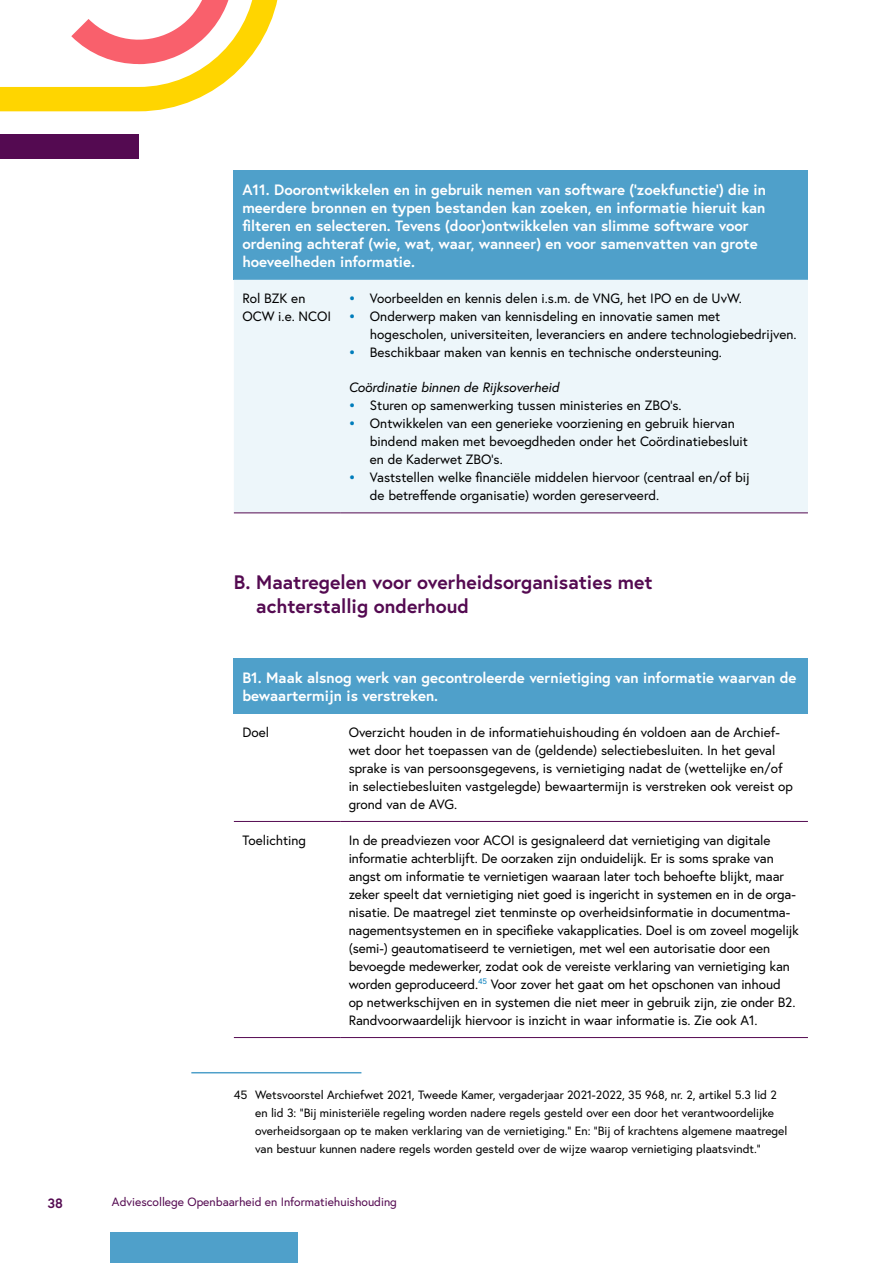
<style>
.page{position:relative;width:893px;height:1263px;background:#fff}
.page>*{position:absolute;margin:0;border:0;box-sizing:border-box;transform-origin:0 0}
.H3_-_Paragraaf_niet_genummerd{font:700 19.5px/23.4px "Europa";color:#540a51}
.P_-_Tabel_KOP{font:700 15px/18px "Europa";color:#fff}
.P_-_Tabel_plat{font:13.5px/18px "Europa";letter-spacing:-.005em;color:#000}
.P_-_Tabel_plat-2{font:italic 13.5px "Europa";color:#000}
.t1{font:700 13.5px "Europa";color:#540a51}
.P_-_Voetnoot{font:12px/18px "Europa";color:#000}
.t2{font:12px "Europa";color:#540a51}
.s1{font-weight:700;color:#007dbb}
</style>
<div class="page">
<div style="left:0;top:134px;width:139px;height:25px;background:#540a51"></div>
<svg style="left:0;top:0;width:278px;height:111px"></svg>
<div style="left:111px;top:1233px;width:187px;height:30px;background:#4fa0ca"></div>
<div style="left:234px;top:171px;width:574px;height:109px;background:#4fa0ca"></div>
<div style="left:234px;top:280px;width:574px;height:232px;background:#edf6fa"></div>
<hr style="left:234px;top:512px;width:106px;height:1px;background:#540a51">
<hr style="left:340px;top:512px;width:468px;height:1px;background:#540a51">
<div style="left:234px;top:658px;width:574px;height:55px;background:#4fa0ca"></div>
<hr style="left:234px;top:821px;width:106px;height:1px;background:#540a51">
<hr style="left:340px;top:821px;width:468px;height:1px;background:#540a51">
<hr style="left:234px;top:1037px;width:106px;height:1px;background:#540a51">
<hr style="left:340px;top:1037px;width:468px;height:1px;background:#540a51">
<hr style="left:191px;top:1072px;width:170px;height:1px;background:#4fa0ca">
<p class="P_-_Tabel_KOP" style="left:242px;top:180px;width:525px">A11. Doorontwikkelen en in gebruik nemen van software (‘zoekfunctie’) die in meerdere bronnen en typen bestanden kan zoeken, en informatie hieruit kan filteren en selecteren. Tevens (door)ontwikkelen van slimme software voor ordening achteraf (wie, wat, waar, wanneer) en voor samenvatten van grote hoeveelheden informatie.</p>
<p class="P_-_Tabel_plat" style="left:242px;top:289px;width:90px">Rol BZK en<br>OCW i.e. NCOI</p>
<p class="P_-_Tabel_plat" style="left:349px;top:289px;width:395px"><span class="s1">•</span> Voorbeelden en kennis delen i.s.m. de VNG, het IPO en de UvW.</p>
<p class="P_-_Tabel_plat" style="left:370px;top:307px;width:428px;text-indent:-21px"><span class="s1">•</span> Onderwerp maken van kennisdeling en innovatie samen met hogescholen, universiteiten, leveranciers en andere technologiebedrijven.</p>
<p class="P_-_Tabel_plat" style="left:349px;top:343px;width:375px"><span class="s1">•</span> Beschikbaar maken van kennis en technische ondersteuning.</p>
<p class="P_-_Tabel_plat-2" style="left:349px;top:379px;width:212px">Coördinatie binnen de Rijksoverheid</p>
<p class="P_-_Tabel_plat" style="left:349px;top:396px;width:334px"><span class="s1">•</span> Sturen op samenwerking tussen ministeries en ZBO’s.</p>
<p class="P_-_Tabel_plat" style="left:370px;top:414px;width:379px;text-indent:-21px"><span class="s1">•</span> Ontwikkelen van een generieke voorziening en gebruik hiervan bindend maken met bevoegdheden onder het Coördinatiebesluit en de Kaderwet ZBO’s.</p>
<p class="P_-_Tabel_plat" style="left:370px;top:468px;width:381px;text-indent:-21px"><span class="s1">•</span> Vaststellen welke financiële middelen hiervoor (centraal en/of bij de betreffende organisatie) worden gereserveerd.</p>
<h3 class="H3_-_Paragraaf_niet_genummerd" style="left:256px;top:570px;width:398px;text-indent:-22px">B. Maatregelen voor overheidsorganisaties met achterstallig onderhoud</h3>
<p class="P_-_Tabel_KOP" style="left:242px;top:668px;width:556px">B1. Maak alsnog werk van gecontroleerde vernietiging van informatie waarvan de bewaartermijn is verstreken.</p>
<p class="P_-_Tabel_plat" style="left:242px;top:723px;width:28px">Doel</p>
<p class="P_-_Tabel_plat" style="left:349px;top:723px;width:446px">Overzicht houden in de informatiehuishouding én voldoen aan de Archief&shy;wet door het toepassen van de (geldende) selectiebesluiten. In het geval sprake is van persoonsgegevens, is vernietiging nadat de (wettelijke en/of in selectiebesluiten vastgelegde) bewaartermijn is verstreken ook vereist op grond van de AVG.</p>
<p class="P_-_Tabel_plat" style="left:242px;top:831px;width:65px">Toelichting</p>
<p class="P_-_Tabel_plat" style="left:349px;top:831px;width:452px">In de preadviezen voor ACOI is gesignaleerd dat vernietiging van digitale informatie achterblijft. De oorzaken zijn onduidelijk. Er is soms sprake van angst om informatie te vernietigen waaraan later toch behoefte blijkt, maar zeker speelt dat vernietiging niet goed is ingericht in systemen en in de orga&shy;nisatie. De maatregel ziet tenminste op overheidsinformatie in documentma&shy;nagementsystemen en in specifieke vakapplicaties. Doel is om zoveel mogelijk (semi-) geautomatiseerd te vernietigen, met wel een autorisatie door een bevoegde medewerker, zodat ook de vereiste verklaring van vernietiging kan worden geproduceerd.<sup>45</sup> Voor zover het gaat om het opschonen van inhoud<br>op netwerkschijven en in systemen die niet meer in gebruik zijn, zie onder B2.<br>Randvoorwaardelijk hiervoor is inzicht in waar informatie is. Zie ook A1.</p>
<p class="P_-_Voetnoot" style="left:255px;top:1086px;width:534px;text-indent:-21px">45 Wetsvoorstel Archiefwet 2021, Tweede Kamer, vergaderjaar 2021-2022, 35 968, nr. 2, artikel 5.3 lid 2 en lid 3: “Bij ministeriële regeling worden nadere regels gesteld over een door het verantwoordelijke overheidsorgaan op te maken verklaring van de vernietiging.“ En: “Bij of krachtens algemene maatregel van bestuur kunnen nadere regels worden gesteld over de wijze waarop vernietiging plaatsvindt.”</p>
<p class="t1" style="left:48px;top:1194px;width:17px">38</p>
<p class="t2" style="left:112px;top:1194px;width:286px">Adviescollege Openbaarheid en Informatiehuishouding</p>
</div>
